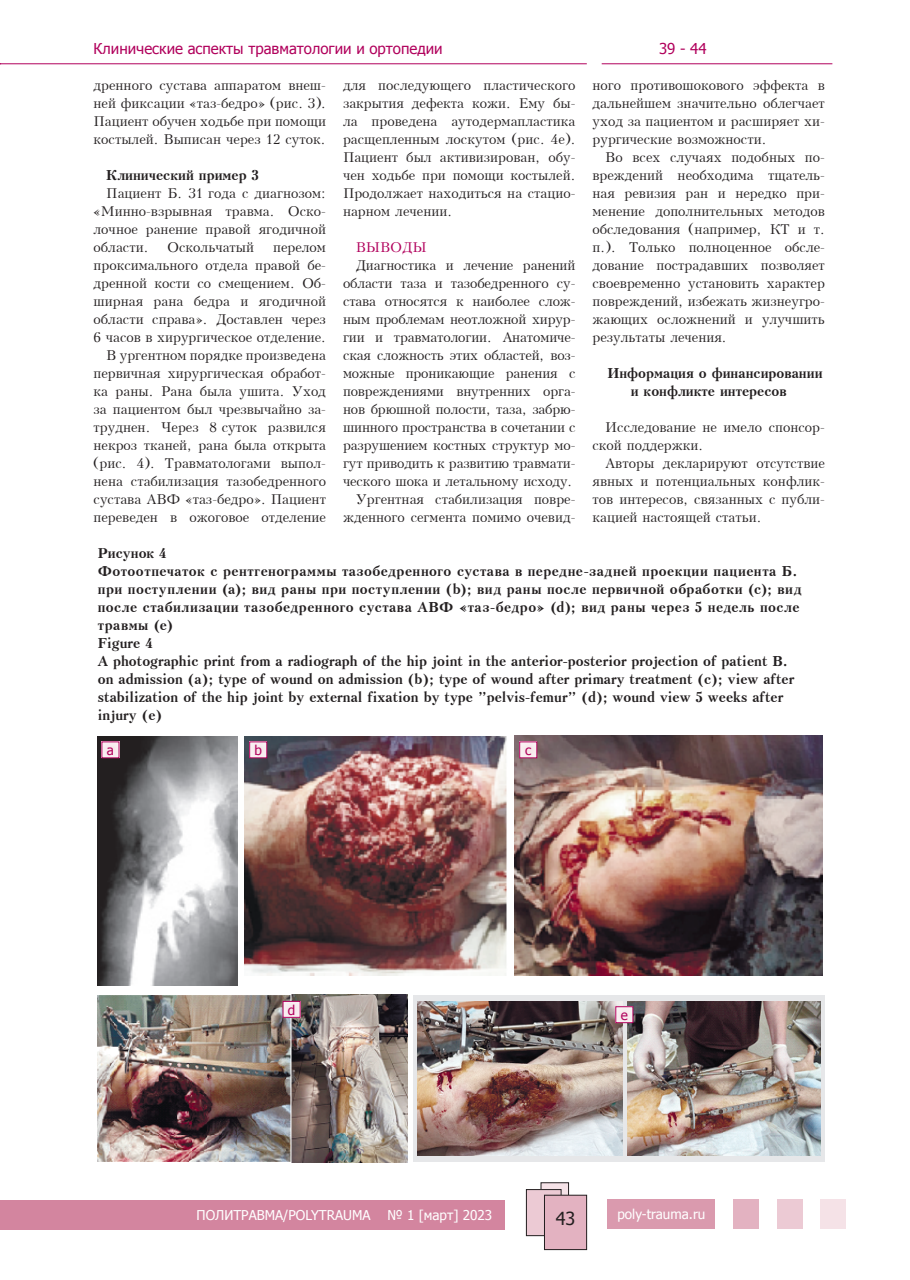
<style>
.page{position:relative;width:910px;height:1280px;background:#fff}
.page>*{position:absolute;margin:0;border:0;box-sizing:border-box;transform-origin:0 0}
.t1{font:18px "Tahoma";color:#231f20}
.t2{font:15px "Tahoma";color:#b1015c}
.t3{font:13.5px/18px "Kudrashov Plain";color:#231f20;text-align:justify}
.t4{font:700 13.5px/18px "Kudrashov";color:#231f20}
.t5{font:13.5px "Tahoma";color:#fff}
.t6{font:13.5px "Kudrashov Plain";color:#b1015c}
.t7{font:13.5px "Tahoma";color:#b1015c}
</style>
<div class="page">
<div style="left:607px;top:1198px;width:107px;height:30px;background:#da9aae"></div>
<div style="left:733px;top:1198px;width:26px;height:30px;background:#e3b2c1"></div>
<div style="left:777px;top:1198px;width:26px;height:30px;background:#eccad4"></div>
<div style="left:821px;top:1198px;width:25px;height:30px;background:#f5e2e7"></div>
<div style="left:0;top:1200px;width:505px;height:29px;background:#d3859f"></div>
<div style="left:541px;top:1183px;width:28px;height:36px;background:#f5e2e7"></div>
<div style="left:541px;top:1182px;width:28px;height:37px;border:1px solid #231f20"></div>
<div style="left:526px;top:1189px;width:35px;height:47px;background:#eccad4"></div>
<div style="left:526px;top:1189px;width:35px;height:47px;border:1px solid #231f20"></div>
<div style="left:544px;top:1195px;width:43px;height:54px;background:#e3b2c1"></div>
<div style="left:544px;top:1195px;width:43px;height:55px;border:1px solid #231f20"></div>
<hr style="left:0;top:63px;width:587px;height:1px;background:#b1015c">
<hr style="left:602px;top:63px;width:230px;height:1px;background:#b1015c">
<img style="left:97px;top:737px;width:140px;height:248px">
<img style="left:245px;top:736px;width:262px;height:240px">
<img style="left:514px;top:735px;width:309px;height:240px">
<img style="left:97px;top:995px;width:310px;height:167px">
<div style="left:413px;top:995px;width:412px;height:167px;background:#e6e7e9"></div>
<img style="left:418px;top:1001px;width:205px;height:155px">
<img style="left:627px;top:1001px;width:193px;height:155px">
<div style="left:102px;top:742px;width:17px;height:16px;background:#f8ecef"></div>
<div style="left:250px;top:742px;width:17px;height:16px;background:#f8ebee"></div>
<div style="left:249px;top:741px;width:18px;height:17px;border:1px solid #b1015c"></div>
<div style="left:520px;top:742px;width:17px;height:16px;background:#f8ebee"></div>
<div style="left:519px;top:741px;width:18px;height:17px;border:1px solid #b1015c"></div>
<div style="left:283px;top:1001px;width:17px;height:16px;background:#f8ebee"></div>
<div style="left:283px;top:1001px;width:18px;height:17px;border:1px solid #b1015c"></div>
<div style="left:616px;top:1007px;width:17px;height:16px;background:#f8ebee"></div>
<div style="left:615px;top:1006px;width:18px;height:17px;border:1px solid #b1015c"></div>
<p class="t2" style="left:94px;top:38px;width:351px">Клинические аспекты травматологии и ортопедии</p>
<p class="t2" style="left:659px;top:38px;width:49px">39 - 44</p>
<p class="t3" style="left:94px;top:76px;width:234px">дренного сустава аппаратом внеш&shy;ней фиксации «таз-бедро» (рис. 3).<br>Пациент обучен ходьбе при помощи костылей. Выписан через 12 суток.</p>
<p class="t4" style="left:106px;top:166px;width:154px">Клинический пример 3</p>
<p class="t3" style="left:94px;top:184px;width:234px;text-indent:13px">Пациент Б. 31 года с диагнозом: «Минно-взрывная травма. Оско&shy;лочное ранение правой ягодичной области.</p>
<p class="t3" style="left:592px;top:76px;width:234px">ного противошокового эффекта в дальнейшем значительно облегчает уход за пациентом и расширяет хи&shy;рургические возможности.</p>
<p class="t3" style="left:592px;top:148px;width:234px;text-indent:13px">Во всех случаях подобных по&shy;вреждений необходима тщатель&shy;ная ревизия ран и нередко при&shy;менение дополнительных методов обследования (например, КТ и т. п.). Только полноценное обсле&shy;дование пострадавших позволяет своевременно установить характер повреждений, избежать жизнеугро&shy;жающих осложнений и улучшить результаты лечения.</p>
<p class="t4" style="left:631px;top:364px;width:193px;text-indent:-23px">Информация о финансировании и конфликте интересов</p>
<p class="t3" style="left:592px;top:418px;width:234px;text-indent:13px">Исследование не имело спонсор&shy;ской поддержки.</p>
<p class="t3" style="left:592px;top:454px;width:234px;text-indent:13px">Авторы декларируют отсутствие явных и потенциальных конфлик&shy;тов интересов, связанных с публи&shy;кацией настоящей статьи.</p>
<p class="t4" style="left:98px;top:544px;width:705px">Рисунок 4<br>Фотоотпечаток с рентгенограммы тазобедренного сустава в передне-задней проекции пациента Б. при поступлении (а); вид раны при поступлении (b); вид раны после первичной обработки (c); вид после стабилизации тазобедренного сустава АВФ «таз-бедро» (d); вид раны через 5 недель после травмы (e)<br>Figure 4<br>A photographic print from a radiograph of the hip joint in the anterior-posterior projection of patient B. on admission (a); type of wound on admission (b); type of wound after primary treatment (c); view after stabilization of the hip joint by external fixation by type "pelvis-femur" (d); wound view 5 weeks after injury (e)</p>
<p class="t7" style="left:107px;top:741px;width:9px">a</p>
<p class="t7" style="left:254px;top:741px;width:9px">b</p>
<p class="t7" style="left:525px;top:741px;width:8px">c</p>
<p class="t3" style="left:343px;top:76px;width:234px">для последующего пластического закрытия дефекта кожи. Ему бы&shy;ла проведена аутодермапластика расщепленным лоскутом (рис. 4е).<br>Пациент был активизирован, обу&shy;чен ходьбе при помощи костылей.<br>Продолжает находиться на стацио&shy;нарном лечении.</p>
<p class="t6" style="left:356px;top:239px;width:72px">ВЫВОДЫ</p>
<p class="t3" style="left:343px;top:256px;width:234px;text-align:right">Диагностика и лечение ранений области таза и тазобедренного су&shy;става относятся к наиболее слож&shy;ным проблемам неотложной хирур&shy;гии и травматологии. Анатомиче&shy;ская сложность этих областей, воз&shy;можные проникающие ранения с повреждениями внутренних орга&shy;нов брюшной полости, таза, забрю&shy;шинного пространства в сочетании с разрушением костных структур мо&shy;гут приводить к развитию травмати&shy;ческого шока и летальному исходу.<br>Ургентная стабилизация повре&shy;жденного сегмента помимо очевид-</p>
<p class="t3" style="left:167px;top:238px;width:88px">Оскольчатый</p>
<p class="t3" style="left:94px;top:238px;width:234px;text-align:right">перелом<br>проксимального отдела правой бе&shy;дренной кости со смещением. Об&shy;ширная рана бедра и ягодичной области справа». Доставлен через<br>6 часов в хирургическое отделение.<br>В ургентном порядке произведена первичная хирургическая обработ&shy;ка раны. Рана была ушита. Уход за пациентом был чрезвычайно за&shy;труднен. Через 8 суток развился некроз тканей, рана была открыта (рис. 4). Травматологами выпол&shy;нена стабилизация тазобедренного сустава АВФ «таз-бедро». Пациент переведен в ожоговое отделение</p>
<p class="t7" style="left:288px;top:1000px;width:9px">d</p>
<p class="t7" style="left:621px;top:1006px;width:9px">e</p>
<p class="t5" style="left:197px;top:1206px;width:176px">ПОЛИТРАВМА/POLYTRAUMA</p>
<p class="t5" style="left:387px;top:1206px;width:106px">№ 1 [март] 2023</p>
<h1 class="t1" style="left:556px;top:1206px;width:21px">43</h1>
<p class="t5" style="left:617px;top:1205px;width:89px">poly-trauma.ru</p>
</div>
